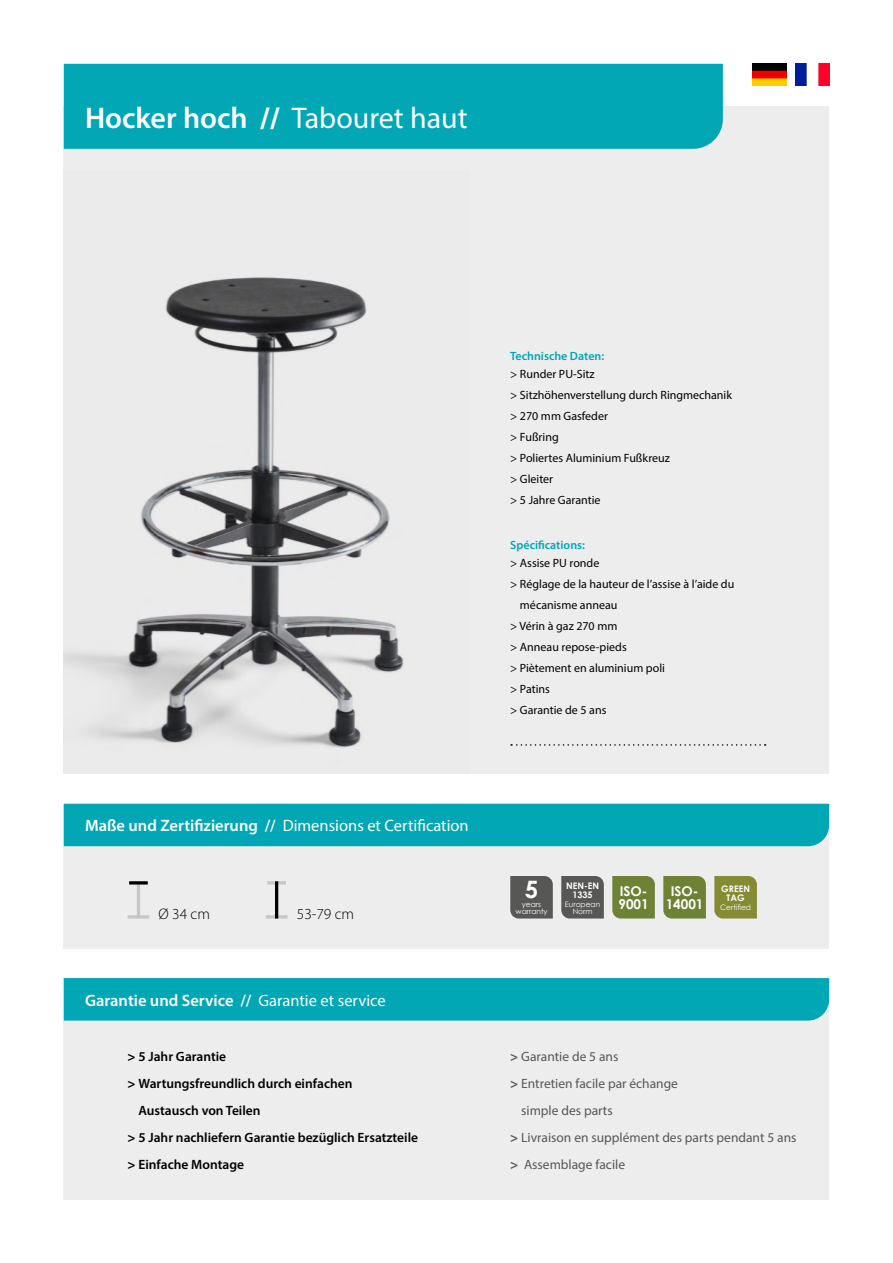
<style>
.page{position:relative;width:893px;height:1263px;background:#fff}
.page>*{position:absolute;margin:0;border:0;box-sizing:border-box;transform-origin:0 0}
.t1{font:30px "Myriad Pro";color:#fff}
.t2{font:700 24px "Century Gothic";color:#fff}
.t3{font:16.5px "Myriad Pro";color:#fff}
.t4{font:600 16.5px "Myriad Pro";color:#fff}
.t5{font:300 15.3px "Myriad Pro";color:#000}
.t6{font:600 13.5px "Myriad Pro";color:#000}
.t7{font:13.5px "Myriad Pro";color:#575756}
.t8{font:700 13.5px/13.5px "Century Gothic";color:#fff}
.t9{font:12px/21px "Myriad Pro";color:#000}
.t10{font:600 12px "Myriad Pro";color:#00a6b6}
.t11{font:700 9px/9px "Century Gothic";color:#fff;text-align:center}
.t12{font:7.5px/7.5px "Century Gothic";color:#fff;text-align:center}
.s1{font-weight:600}
.s2{font-weight:700}
.s3{font-weight:400}
</style>
<div class="page">
<div style="left:64px;top:804px;width:765px;height:144px;background:#ededed"></div>
<div style="left:64px;top:804px;width:765px;height:42px;background:#02a7b6"></div>
<div style="left:64px;top:106px;width:765px;height:668px;background:#ededed"></div>
<svg style="left:511px;top:744px;width:255px;height:2px"></svg>
<div style="left:64px;top:64px;width:659px;height:85px;background:#02a7b6"></div>
<div style="left:510px;top:876px;width:43px;height:42px;background:#575756"></div>
<div style="left:561px;top:876px;width:43px;height:42px;background:#575756"></div>
<div style="left:714px;top:876px;width:43px;height:42px;background:#848b32"></div>
<div style="left:612px;top:876px;width:43px;height:42px;background:#6d8235"></div>
<div style="left:663px;top:876px;width:43px;height:42px;background:#6d8235"></div>
<div style="left:64px;top:978px;width:765px;height:221px;background:#ededed"></div>
<div style="left:64px;top:978px;width:765px;height:42px;background:#02a7b6"></div>
<hr style="left:267px;top:881px;width:19px;height:3px;background:#c6c6c6">
<hr style="left:266px;top:915px;width:21px;height:3px;background:#c6c6c6">
<hr style="left:275px;top:881px;width:3px;height:37px;background:#000">
<hr style="left:137px;top:881px;width:3px;height:37px;background:#c6c6c6">
<hr style="left:128px;top:915px;width:21px;height:3px;background:#c6c6c6">
<hr style="left:129px;top:881px;width:19px;height:3px;background:#000">
<img style="left:753px;top:64px;width:34px;height:22px">
<img style="left:795px;top:64px;width:34px;height:22px">
<img style="left:64px;top:277px;width:340px;height:471px">
<h1 class="t1" style="left:85px;top:99px;width:384px"><span class="s1">Hocker hoch</span> <span class="s2">//</span> Tabouret haut</h1>
<h3 class="t3" style="left:85px;top:815px;width:385px"><span class="s1">Maße und Zertifizierung //</span> Dimensions et Certification</h3>
<p class="t5" style="left:159px;top:905px;width:53px">Ø 34 cm</p>
<p class="t5" style="left:297px;top:905px;width:59px">53-79 cm</p>
<h3 class="t4" style="left:85px;top:989px;width:302px">Garantie und Service // <span class="s3">Garantie et service</span></h3>
<p class="t6" style="left:128px;top:1047px;width:100px"><span class="s2">&gt;</span> 5 Jahr Garantie</p>
<p class="t6" style="left:128px;top:1074px;width:226px"><span class="s2">&gt;</span> Wartungsfreundlich durch einfachen</p>
<p class="t6" style="left:138px;top:1101px;width:124px">Austausch von Teilen</p>
<p class="t6" style="left:128px;top:1128px;width:292px"><span class="s2">&gt;</span> 5 Jahr nachliefern Garantie bezüglich Ersatzteile</p>
<p class="t6" style="left:128px;top:1155px;width:118px"><span class="s2">&gt;</span> Einfache Montage</p>
<p class="t10" style="left:510px;top:349px;width:95px">Technische Daten:</p>
<p class="t9" style="left:510px;top:364px;width:223px">&gt; Runder PU-Sitz<br>&gt; Sitzhöhenverstellung durch Ringmechanik &gt; 270 mm Gasfeder<br>&gt; Fußring<br>&gt; Poliertes Aluminium Fußkreuz<br>&gt; Gleiter<br>&gt; 5 Jahre Garantie</p>
<p class="t10" style="left:510px;top:538px;width:76px">Spécifications:</p>
<p class="t9" style="left:510px;top:553px;width:91px">&gt; Assise PU ronde</p>
<p class="t9" style="left:510px;top:574px;width:226px">&gt; Réglage de la hauteur de l’assise à l’aide du</p>
<p class="t9" style="left:520px;top:595px;width:99px">mécanisme anneau</p>
<p class="t9" style="left:510px;top:616px;width:109px">&gt; Vérin à gaz 270 mm</p>
<p class="t9" style="left:510px;top:637px;width:118px">&gt; Anneau repose-pieds</p>
<p class="t9" style="left:510px;top:658px;width:156px">&gt; Piètement en aluminium poli</p>
<p class="t9" style="left:510px;top:679px;width:41px">&gt; Patins</p>
<p class="t9" style="left:510px;top:700px;width:98px">&gt; Garantie de 5 ans</p>
<h2 class="t2" style="left:525px;top:874px;width:15px">5</h2>
<p class="t12" style="left:515px;top:900px;width:34px">years warranty</p>
<p class="t11" style="left:566px;top:881px;width:35px">NEN-EN<br>1335</p>
<p class="t12" style="left:565px;top:900px;width:37px">European<br>Norm</p>
<p class="t8" style="left:618px;top:884px;width:32px">ISO-<br>9001</p>
<p class="t8" style="left:666px;top:884px;width:39px;text-align:center">ISO-<br>14001</p>
<p class="t11" style="left:721px;top:884px;width:30px">GREEN<br>TAG</p>
<p class="t12" style="left:720px;top:904px;width:32px">Certified</p>
<p class="t7" style="left:510px;top:1048px;width:110px"><span class="s2">&gt;</span> Garantie de 5 ans</p>
<p class="t7" style="left:510px;top:1075px;width:169px"><span class="s2">&gt;</span> Entretien facile par échange</p>
<p class="t7" style="left:521px;top:1102px;width:93px">simple des parts</p>
<p class="t7" style="left:510px;top:1129px;width:288px"><span class="s2">&gt;</span> Livraison en supplément des parts pendant 5 ans</p>
<p class="t7" style="left:510px;top:1156px;width:116px"><span class="s2">&gt;</span> Assemblage facile</p>
</div>
